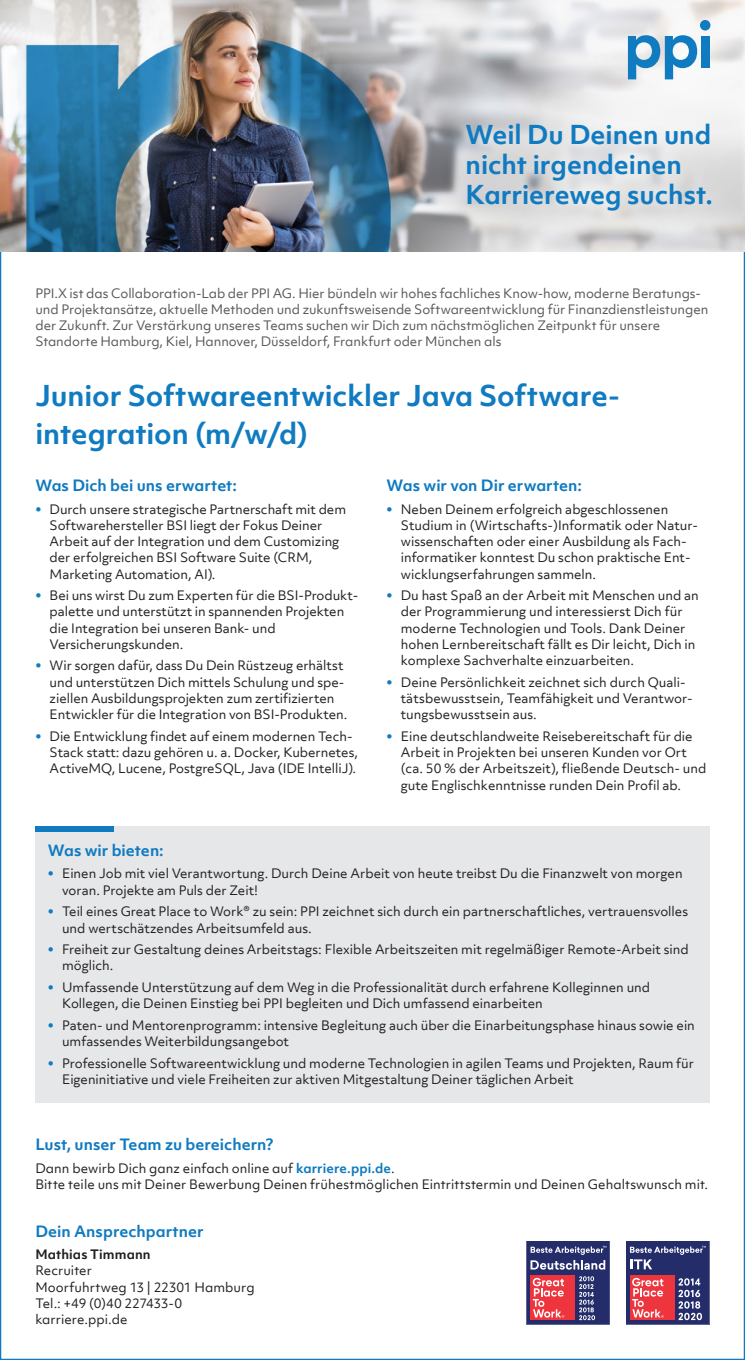
<style>
.page{position:relative;width:745px;height:1360px;background:#fff}
.page>*{position:absolute;margin:0;border:0;box-sizing:border-box;transform-origin:0 0}
.t1{font:700 27.5px/37.5px "Objektiv Mk 1";letter-spacing:-.005em;color:#107bc1}
.t2{font:700 25px/30px "Objektiv Mk 1";color:#107bc1}
.t3{font:700 15px "Objektiv Mk 1";color:#107bc1}
.t4{font:12.5px/16.2px "Objektiv Mk 3";color:#231f20}
.t5{font:12.5px/16.2px "Objektiv Mk 1";letter-spacing:-.005em;color:#57585a}
.t6{font:12.5px/16.2px "Objektiv Mk 1";letter-spacing:.005em;color:#231f20}
.t7{font:700 12.5px "Objektiv Mk 1";letter-spacing:.01em;color:#231f20}
.s1{font-size:17.5px;color:#107bc1}
.s2{font-weight:700;color:#107bc1}
</style>
<div class="page">
<svg style="left:626px;top:1241px;width:83px;height:83px;background:#734c74"></svg>
<svg style="left:526px;top:1241px;width:83px;height:83px;background:#775076"></svg>
<div style="left:35px;top:826px;width:674px;height:276px;background:#e6e7e9"></div>
<div style="left:35px;top:826px;width:78px;height:5px;background:#107bc1"></div>
<img style="left:0;top:0;width:744px;height:252px">
<div style="left:700px;top:36px;width:9px;height:31px;background:#107bc1"></div>
<div style="left:699px;top:20px;width:11px;height:11px;background:#107bc1;border-radius:50%"></div>
<svg style="left:627px;top:35px;width:69px;height:44px"></svg>
<h2 class="t2" style="left:465px;top:119px;width:248px">Weil Du Deinen und nicht irgendeinen<br>Karriereweg suchst.</h2>
<p class="t5" style="left:35px;top:285px;width:674px">PPI.X ist das Collaboration-Lab der PPI AG. Hier bündeln wir hohes fachliches Know-how, moderne Beratungs&shy;und Projektansätze, aktuelle Methoden und zukunftsweisende Softwareentwicklung für Finanzdienstleistungen der Zukunft. Zur Verstärkung unseres Teams suchen wir Dich zum nächstmöglichen Zeitpunkt für unsere Standorte Hamburg, Kiel, Hannover, Düsseldorf, Frankfurt oder München als</p>
<h1 class="t1" style="left:35px;top:376px;width:585px">Junior Softwareentwickler Java Software&shy;integration (m/w/d)</h1>
<p class="t3" style="left:35px;top:475px;width:203px">Was Dich bei uns erwartet:</p>
<p class="t4" style="left:50px;top:501px;width:298px;text-indent:-14px"><span class="s1">•</span> Durch unsere strategische Partnerschaft mit dem Softwarehersteller BSI liegt der Fokus Deiner Arbeit auf der Integration und dem Customizing der erfolgreichen BSI Software Suite (CRM, Marketing Automation, AI).</p>
<p class="t4" style="left:50px;top:587px;width:310px;text-indent:-14px"><span class="s1">•</span> Bei uns wirst Du zum Experten für die BSI-Produkt&shy;palette und unterstützt in spannenden Projekten die Integration bei unseren Bank- und Versicherungskunden.</p>
<p class="t4" style="left:50px;top:657px;width:299px;text-indent:-14px"><span class="s1">•</span> Wir sorgen dafür, dass Du Dein Rüstzeug erhältst und unterstützen Dich mittels Schulung und spe&shy;ziellen Ausbildungsprojekten zum zertifizierten Entwickler für die Integration von BSI-Produkten.</p>
<p class="t4" style="left:50px;top:728px;width:310px;text-indent:-14px"><span class="s1">•</span> Die Entwicklung findet auf einem modernen Tech-<br>Stack statt: dazu gehören u. a. Docker, Kubernetes,<br>ActiveMQ, Lucene, PostgreSQL, Java (IDE IntelliJ).</p>
<p class="t3" style="left:386px;top:475px;width:196px">Was wir von Dir erwarten:</p>
<p class="t4" style="left:400px;top:501px;width:298px;text-indent:-14px"><span class="s1">•</span> Neben Deinem erfolgreich abgeschlossenen Studium in (Wirtschafts-)Informatik oder Natur&shy;wissenschaften oder einer Ausbildung als Fach&shy;informatiker konntest Du schon praktische Ent&shy;wicklungserfahrungen sammeln.</p>
<p class="t4" style="left:400px;top:587px;width:299px;text-indent:-14px"><span class="s1">•</span> Du hast Spaß an der Arbeit mit Menschen und an der Programmierung und interessierst Dich für moderne Technologien und Tools. Dank Deiner hohen Lernbereitschaft fällt es Dir leicht, Dich in komplexe Sachverhalte einzuarbeiten.</p>
<p class="t4" style="left:400px;top:674px;width:293px;text-indent:-14px"><span class="s1">•</span> Deine Persönlichkeit zeichnet sich durch Quali&shy;tätsbewusstsein, Teamfähigkeit und Verantwor&shy;tungsbewusstsein aus.</p>
<p class="t4" style="left:400px;top:728px;width:307px;text-indent:-14px"><span class="s1">•</span> Eine deutschlandweite Reisebereitschaft für die Arbeit in Projekten bei unseren Kunden vor Ort (ca. 50 % der Arbeitszeit), fließende Deutsch- und gute Englischkenntnisse runden Dein Profil ab.</p>
<p class="t3" style="left:48px;top:840px;width:117px">Was wir bieten:</p>
<p class="t4" style="left:62px;top:865px;width:621px;text-indent:-14px"><span class="s1">•</span> Einen Job mit viel Verantwortung. Durch Deine Arbeit von heute treibst Du die Finanzwelt von morgen voran. Projekte am Puls der Zeit!</p>
<p class="t4" style="left:62px;top:903px;width:627px;text-indent:-14px"><span class="s1">•</span> Teil eines Great Place to Work® zu sein: PPI zeichnet sich durch ein partnerschaftliches, vertrauensvolles und wertschätzendes Arbeitsumfeld aus.</p>
<p class="t4" style="left:62px;top:941px;width:628px;text-indent:-14px"><span class="s1">•</span> Freiheit zur Gestaltung deines Arbeitstags: Flexible Arbeitszeiten mit regelmäßiger Remote-Arbeit sind möglich.</p>
<p class="t4" style="left:62px;top:979px;width:589px;text-indent:-14px"><span class="s1">•</span> Umfassende Unterstützung auf dem Weg in die Professionalität durch erfahrene Kolleginnen und<br>Kollegen, die Deinen Einstieg bei PPI begleiten und Dich umfassend einarbeiten</p>
<p class="t4" style="left:62px;top:1017px;width:634px;text-indent:-14px"><span class="s1">•</span> Paten- und Mentorenprogramm: intensive Begleitung auch über die Einarbeitungsphase hinaus sowie ein umfassendes Weiterbildungsangebot</p>
<p class="t4" style="left:62px;top:1054px;width:633px;text-indent:-14px"><span class="s1">•</span> Professionelle Softwareentwicklung und moderne Technologien in agilen Teams und Projekten, Raum für<br>Eigeninitiative und viele Freiheiten zur aktiven Mitgestaltung Deiner täglichen Arbeit</p>
<p class="t3" style="left:35px;top:1134px;width:239px">Lust, unser Team zu bereichern?</p>
<p class="t6" style="left:35px;top:1160px;width:673px">Dann bewirb Dich ganz einfach online auf <span class="s2">karriere.ppi.de</span>.<br>Bitte teile uns mit Deiner Bewerbung Deinen frühestmöglichen Eintrittstermin und Deinen Gehaltswunsch mit.</p>
<p class="t3" style="left:35px;top:1220px;width:169px">Dein Ansprechpartner</p>
<p class="t7" style="left:35px;top:1245px;width:117px">Mathias Timmann</p>
<p class="t6" style="left:35px;top:1262px;width:220px">Recruiter<br>Moorfuhrtweg 13 | 22301 Hamburg<br>Tel.: +49 (0)40 227433-0 karriere.ppi.de</p>
</div>
